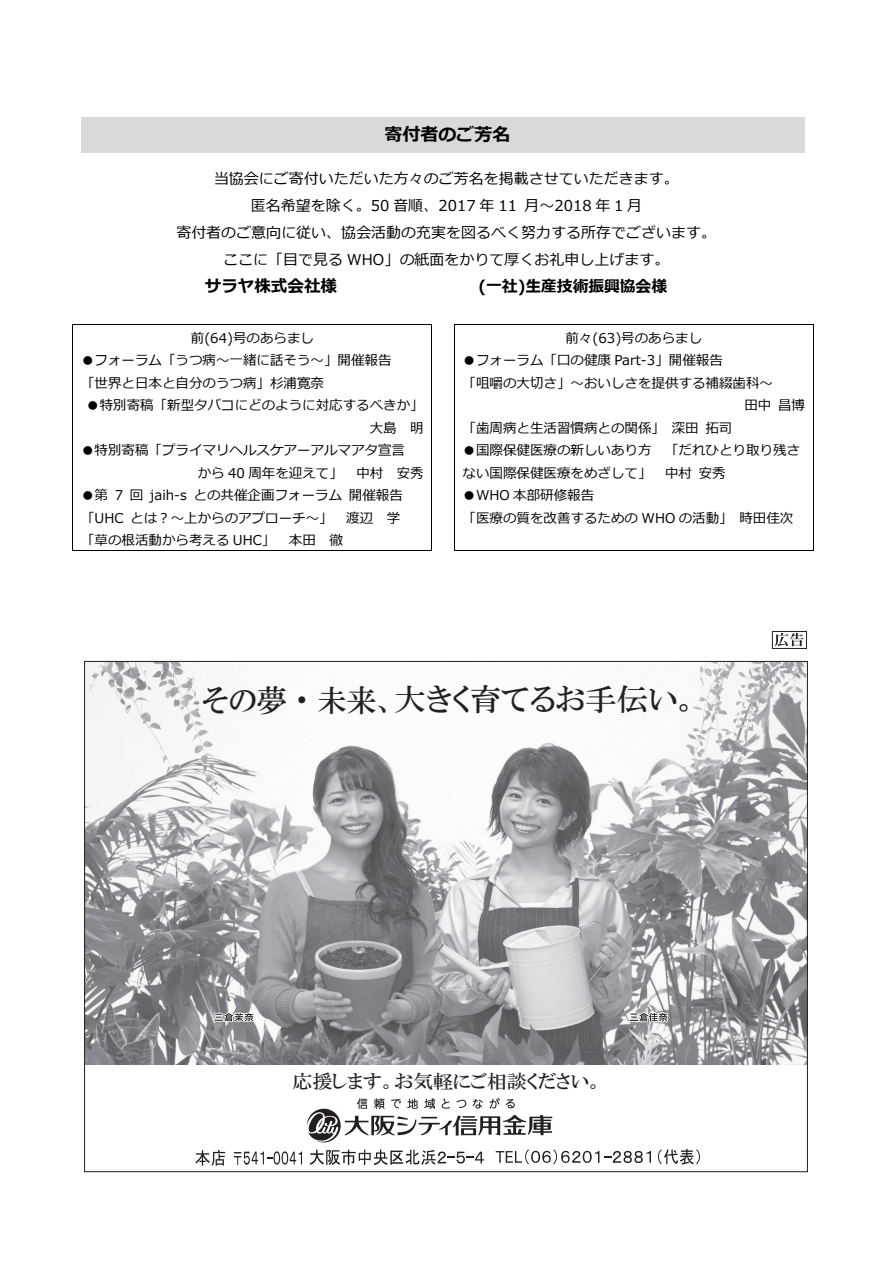
<style>
.page{position:relative;width:893px;height:1263px;background:#fff}
.page>*{position:absolute;margin:0;border:0;box-sizing:border-box;transform-origin:0 0}
.t1{font:30.45px "HGP Mincho B";color:#231f20}
.t2{font:18.75px "HGP Mincho B";color:#231f20;scale:1.06 1}
.t3{font:700 18px "Meiryo";color:#000}
.t4{font:700 16.5px "Meiryo";color:#000}
.t5{font:700 15.9px "Meiryo";color:#000}
.t6{font:15px "Meiryo";color:#000}
.t7{font:13.5px/22.5px "Meiryo";color:#000;text-align:right}
</style>
<div class="page">
<div style="left:81px;top:117px;width:724px;height:36px;background:#d9d9d9"></div>
<hr style="left:73px;top:324px;width:359px;height:1px;background:#000">
<hr style="left:73px;top:325px;width:1px;height:225px;background:#000">
<hr style="left:73px;top:550px;width:359px;height:1px;background:#000">
<hr style="left:432px;top:325px;width:1px;height:225px;background:#000">
<hr style="left:455px;top:324px;width:358px;height:1px;background:#000">
<hr style="left:454px;top:325px;width:1px;height:225px;background:#000">
<hr style="left:455px;top:550px;width:358px;height:1px;background:#000">
<hr style="left:813px;top:325px;width:1px;height:225px;background:#000">
<img style="left:86px;top:663px;width:720px;height:402px">
<svg style="left:214px;top:1012px;width:41px;height:10px"></svg>
<svg style="left:629px;top:1012px;width:39px;height:10px"></svg>
<svg style="left:307px;top:1098px;width:245px;height:44px"></svg>
<svg style="left:234px;top:1151px;width:68px;height:14px"></svg>
<svg style="left:310px;top:1149px;width:174px;height:16px"></svg>
<svg style="left:195px;top:1150px;width:30px;height:16px"></svg>
<svg style="left:496px;top:1149px;width:155px;height:15px"></svg>
<svg style="left:658px;top:1149px;width:42px;height:16px"></svg>
<svg style="left:775px;top:633px;width:29px;height:13px"></svg>
<div style="left:772px;top:631px;width:35px;height:18px;border:1px solid #231f20"></div>
<p class="t3" style="left:384px;top:122px;width:127px">寄付者のご芳名</p>
<p class="t6" style="left:214px;top:168px;width:466px">当協会にご寄付いただいた方々のご芳名を掲載させていただきます。</p>
<p class="t6" style="left:251px;top:195px;width:393px">匿名希望を除く。50 音順、2017 年 11 月～2018 年 1 月</p>
<p class="t6" style="left:176px;top:222px;width:541px">寄付者のご意向に従い、協会活動の充実を図るべく努力する所存でございます。</p>
<p class="t6" style="left:223px;top:249px;width:448px">ここに「目で見る WHO」の紙面をかりて厚くお礼申し上げます。</p>
<p class="t4" style="left:205px;top:274px;width:134px">サラヤ株式会社様</p>
<p class="t5" style="left:478px;top:275px;width:190px">(一社)生産技術振興協会様</p>
<p class="t7" style="left:191px;top:325px;width:125px">前(64)号のあらまし</p>
<p class="t7" style="left:81px;top:348px;width:312px">●フォーラム「うつ病～一緒に話そう～」開催報告</p>
<p class="t7" style="left:81px;top:370px;width:244px">「世界と日本と自分のうつ病」杉浦寛奈</p>
<p class="t7" style="left:86px;top:393px;width:339px">●特別寄稿「新型タバコにどのように対応するべきか」大島 明</p>
<p class="t7" style="left:81px;top:438px;width:326px">●特別寄稿「プライマリヘルスケアーアルマアタ宣言</p>
<p class="t7" style="left:198px;top:460px;width:228px">から 40 周年を迎えて」 中村 安秀</p>
<p class="t7" style="left:81px;top:483px;width:323px">●第 7 回 jaih-s との共催企画フォーラム開催報告</p>
<p class="t7" style="left:81px;top:505px;width:321px">「UHC とは？～上からのアプローチ～」 渡辺 学</p>
<p class="t7" style="left:81px;top:528px;width:263px">「草の根活動から考える UHC」 本田 徹</p>
<p class="t7" style="left:565px;top:325px;width:138px">前々(63)号のあらまし</p>
<p class="t7" style="left:463px;top:348px;width:262px">●フォーラム「口の健康 Part-3」開催報告</p>
<p class="t7" style="left:463px;top:370px;width:312px">「咀嚼の大切さ」～おいしさを提供する補綴歯科～</p>
<p class="t7" style="left:744px;top:393px;width:62px">田中昌博</p>
<p class="t7" style="left:463px;top:415px;width:271px">「歯周病と生活習慣病との関係」深田拓司</p>
<p class="t7" style="left:463px;top:438px;width:339px;text-align:left">●国際保健医療の新しいあり方 「だれひとり取り残さない国際保健医療をめざして」 中村安秀</p>
<p class="t7" style="left:463px;top:483px;width:133px">●WHO 本部研修報告</p>
<p class="t7" style="left:463px;top:505px;width:332px">「医療の質を改善するための WHO の活動」時田佳次</p>
<h1 class="t1" style="left:203px;top:684px;width:498px">その夢・未来、大きく育てるお手伝い。</h1>
<h2 class="t2" style="left:293px;top:1072px;width:294px">応援します。お気軽にご相談ください。</h2>
</div>
